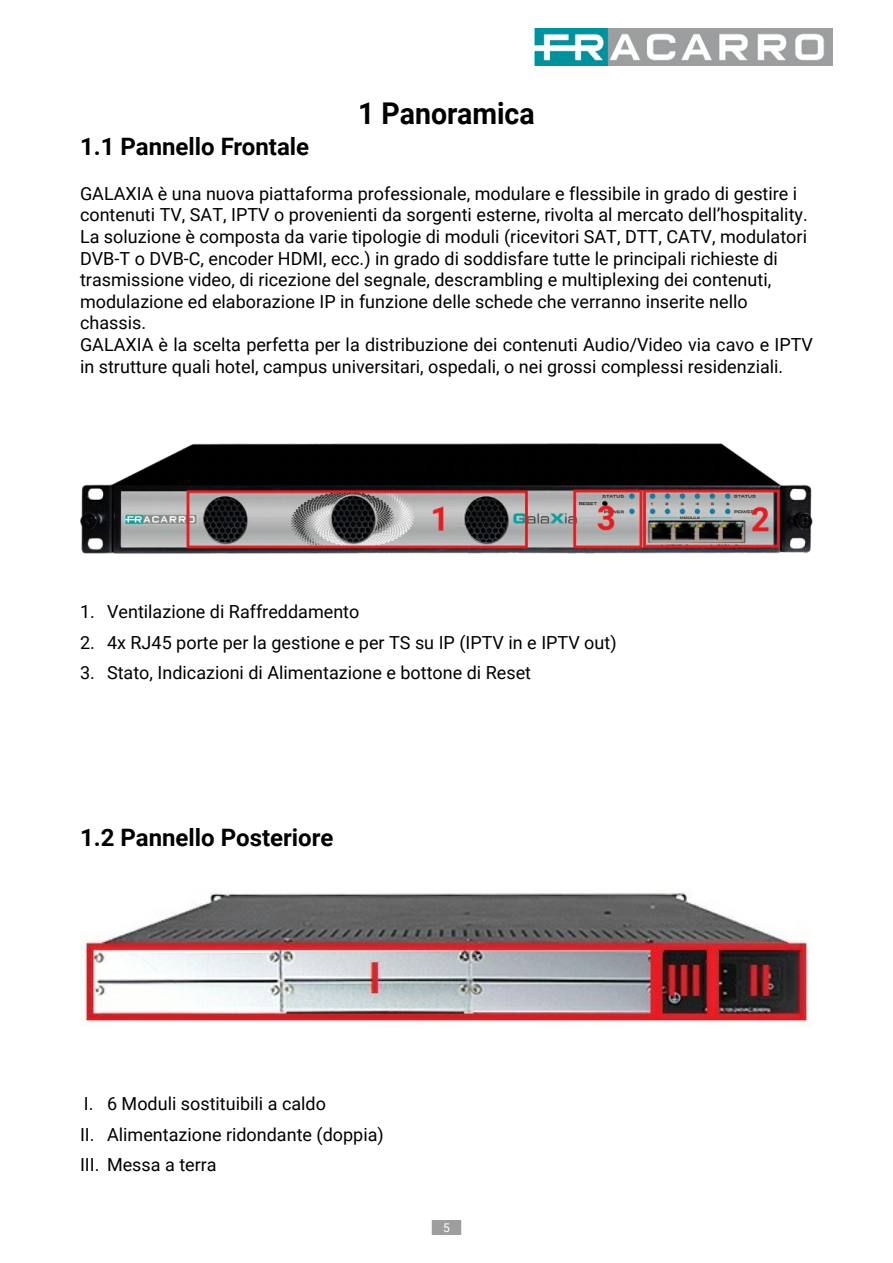
<style>
.page{position:relative;width:893px;height:1263px;background:#fff}
.page>*{position:absolute;margin:0;border:0;box-sizing:border-box;transform-origin:0 0}
.t1{font:700 30px "Roboto";color:#000;scale:.95 1}
.t2{font:700 24px "Roboto";color:#000}
.t3{font:18px/21.6px "Roboto";color:#000}
.t4{font:12px "Roboto";color:#fefefe}
</style>
<div class="page">
<img style="left:535px;top:28px;width:297px;height:38px">
<div style="left:432px;top:1220px;width:29px;height:15px;background:#9e9e9e"></div>
<img style="left:80px;top:444px;width:733px;height:109px">
<img style="left:80px;top:892px;width:730px;height:133px">
<h1 class="t1" style="left:358px;top:101px;width:187px">1 Panoramica</h1>
<h2 class="t2" style="left:80px;top:137px;width:231px">1.1 Pannello Frontale</h2>
<p class="t3" style="left:80px;top:185px;width:734px">GALAXIA è una nuova piattaforma professionale, modulare e flessibile in grado di gestire i contenuti TV, SAT, IPTV o provenienti da sorgenti esterne, rivolta al mercato dell’hospitality.<br>La soluzione è composta da varie tipologie di moduli (ricevitori SAT, DTT, CATV, modulatori DVB-T o DVB-C, encoder HDMI, ecc.) in grado di soddisfare tutte le principali richieste di trasmissione video, di ricezione del segnale, descrambling e multiplexing dei contenuti, modulazione ed elaborazione IP in funzione delle schede che verranno inserite nello chassis.<br>GALAXIA è la scelta perfetta per la distribuzione dei contenuti Audio/Video via cavo e IPTV in strutture quali hotel, campus universitari, ospedali, o nei grossi complessi residenziali.</p>
<p class="t3" style="left:80px;top:603px;width:281px">1. Ventilazione di Raffreddamento</p>
<p class="t3" style="left:80px;top:634px;width:538px">2. 4x RJ45 porte per la gestione e per TS su IP (IPTV in e IPTV out)</p>
<p class="t3" style="left:80px;top:664px;width:453px">3. Stato, Indicazioni di Alimentazione e bottone di Reset</p>
<h2 class="t2" style="left:80px;top:828px;width:255px">1.2 Pannello Posteriore</h2>
<p class="t3" style="left:80px;top:1090px;width:305px;line-height:30.6px">I. 6 Moduli sostituibili a caldo<br>II. Alimentazione ridondante (doppia)<br>III. Messa a terra</p>
<p class="t4" style="left:443px;top:1223px;width:8px">5</p>
</div>
